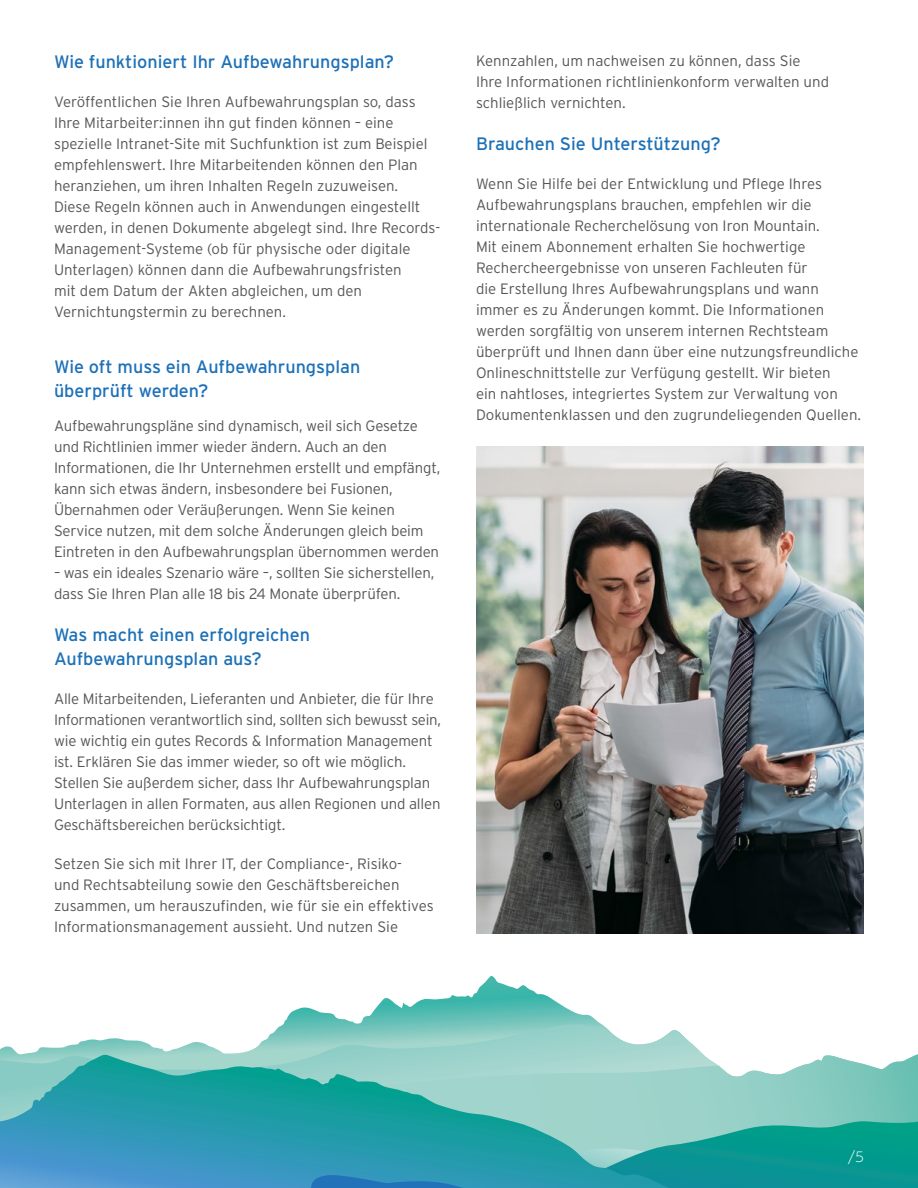
<style>
.page{position:relative;width:918px;height:1188px;background:#fff}
.page>*{position:absolute;margin:0;border:0;box-sizing:border-box;transform-origin:0 0}
.t1{font:18px/24px "Interstate";color:#1d71b8}
.t2{font:300 15px/21px "Interstate";letter-spacing:-.005em;color:#575756}
.t3{font:300 15px "Geometria";color:#fff}
</style>
<div class="page">
<svg style="left:283px;top:976px;width:318px;height:48px"></svg>
<svg style="left:0;top:1024px;width:703px;height:31px"></svg>
<svg style="left:366px;top:1054px;width:552px;height:67px;background:#9bd3ca"></svg>
<svg style="left:669px;top:1121px;width:249px;height:67px;background:#169e96"></svg>
<svg style="left:0;top:1055px;width:669px;height:133px;background:#4eadb8"></svg>
<svg style="left:311px;top:1175px;width:152px;height:13px;background:#2882b9"></svg>
<img style="left:476px;top:447px;width:388px;height:486px">
<p class="t1" style="left:54px;top:49px;width:342px">Wie funktioniert Ihr Aufbewahrungsplan?</p>
<p class="t2" style="left:54px;top:91px;width:388px">Veröffentlichen Sie Ihren Aufbewahrungsplan so, dass Ihre Mitarbeiter:innen ihn gut finden können – eine spezielle Intranet-Site mit Suchfunktion ist zum Beispiel empfehlenswert. Ihre Mitarbeitenden können den Plan heranziehen, um ihren Inhalten Regeln zuzuweisen.<br>Diese Regeln können auch in Anwendungen eingestellt werden, in denen Dokumente abgelegt sind. Ihre Records-Management-Systeme (ob für physische oder digitale Unterlagen) können dann die Aufbewahrungsfristen<br>mit dem Datum der Akten abgleichen, um den Vernichtungstermin zu berechnen.</p>
<p class="t1" style="left:54px;top:354px;width:308px">Wie oft muss ein Aufbewahrungsplan überprüft werden?</p>
<p class="t2" style="left:54px;top:415px;width:388px">Aufbewahrungspläne sind dynamisch, weil sich Gesetze und Richtlinien immer wieder ändern. Auch an den Informationen, die Ihr Unternehmen erstellt und empfängt, kann sich etwas ändern, insbesondere bei Fusionen, Übernahmen oder Veräußerungen. Wenn Sie keinen Service nutzen, mit dem solche Änderungen gleich beim Eintreten in den Aufbewahrungsplan übernommen werden</p>
<p class="t2" style="left:54px;top:562px;width:382px">– was ein ideales Szenario wäre –, sollten Sie sicherstellen, dass Sie Ihren Plan alle 18 bis 24 Monate überprüfen.</p>
<p class="t1" style="left:54px;top:622px;width:258px">Was macht einen erfolgreichen<br>Aufbewahrungsplan aus?</p>
<p class="t2" style="left:54px;top:688px;width:389px">Alle Mitarbeitenden, Lieferanten und Anbieter, die für Ihre Informationen verantwortlich sind, sollten sich bewusst sein, wie wichtig ein gutes Records &amp; Information Management ist. Erklären Sie das immer wieder, so oft wie möglich.<br>Stellen Sie außerdem sicher, dass Ihr Aufbewahrungsplan Unterlagen in allen Formaten, aus allen Regionen und allen Geschäftsbereichen berücksichtigt.</p>
<p class="t2" style="left:54px;top:853px;width:381px">Setzen Sie sich mit Ihrer IT, der Compliance-, Risiko-<br>und Rechtsabteilung sowie den Geschäftsbereichen zusammen, um herauszufinden, wie für sie ein effektives Informationsmanagement aussieht. Und nutzen Sie</p>
<p class="t2" style="left:476px;top:49px;width:355px">Kennzahlen, um nachweisen zu können, dass Sie<br>Ihre Informationen richtlinienkonform verwalten und schließlich vernichten.</p>
<p class="t1" style="left:476px;top:131px;width:246px">Brauchen Sie Unterstützung?</p>
<p class="t2" style="left:476px;top:172px;width:387px">Wenn Sie Hilfe bei der Entwicklung und Pflege Ihres Aufbewahrungsplans brauchen, empfehlen wir die internationale Recherchelösung von Iron Mountain.<br>Mit einem Abonnement erhalten Sie hochwertige Rechercheergebnisse von unseren Fachleuten für<br>die Erstellung Ihres Aufbewahrungsplans und wann immer es zu Änderungen kommt. Die Informationen werden sorgfältig von unserem internen Rechtsteam überprüft und Ihnen dann über eine nutzungsfreundliche Onlineschnittstelle zur Verfügung gestellt. Wir bieten<br>ein nahtloses, integriertes System zur Verwaltung von Dokumentenklassen und den zugrundeliegenden Quellen.</p>
<p class="t3" style="left:848px;top:1148px;width:18px">/5</p>
</div>
